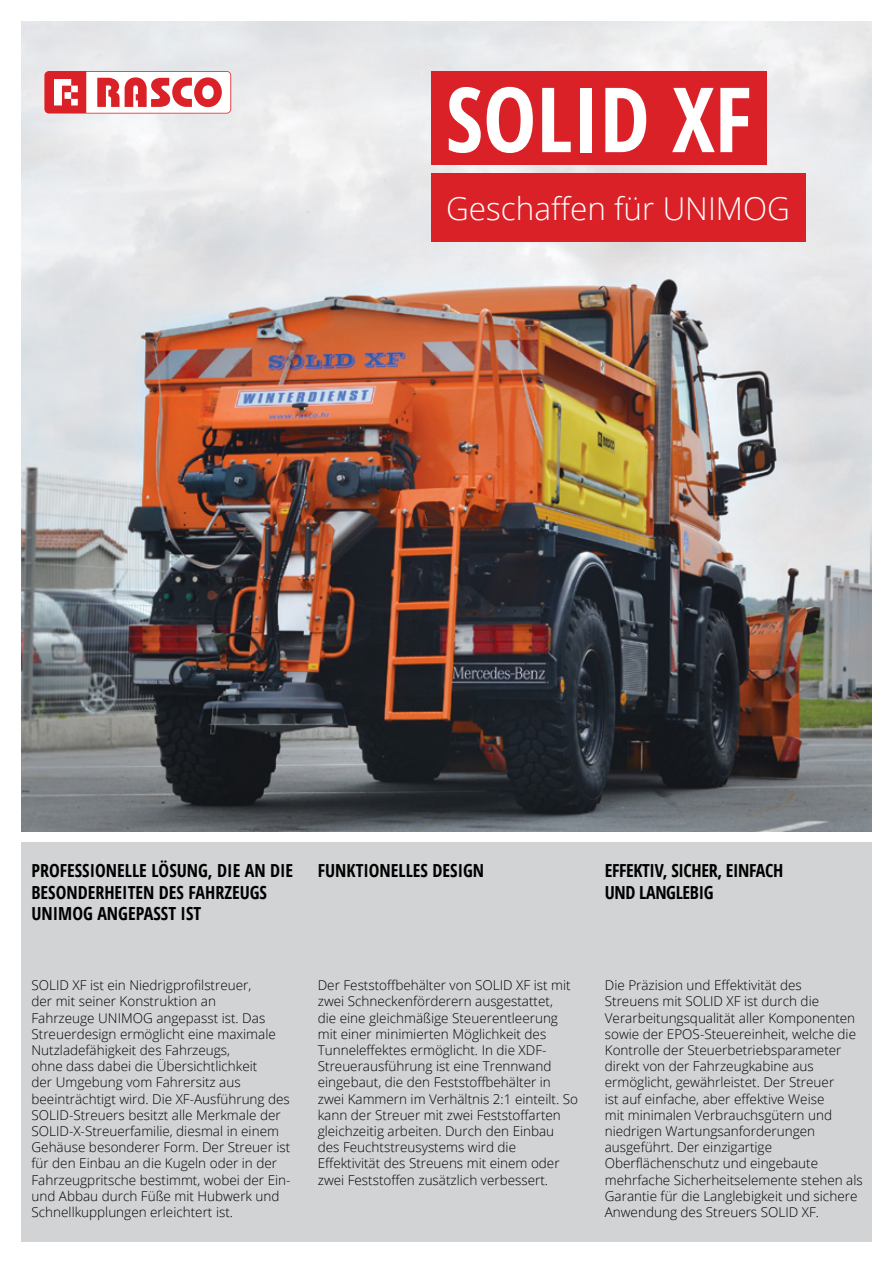
<style>
.page{position:relative;width:893px;height:1263px;background:#fff}
.page>*{position:absolute;margin:0;border:0;box-sizing:border-box;transform-origin:0 0}
.t1{font:700 condensed 90px "Open Sans";color:#fff}
.t2{font:300 31.5px "Open Sans";color:#fff}
.t3{font:700 condensed 18px/21.6px "Open Sans";color:#000}
.t4{font:700 condensed 18px/21.6px "Open Sans";letter-spacing:-.02em;color:#000}
.t5{font:300 13.5px/16.2px "Open Sans";color:#000}
</style>
<div class="page">
<img style="left:21px;top:21px;width:851px;height:810px">
<div style="left:21px;top:842px;width:851px;height:400px;background:#d1d3d4"></div>
<div style="left:431px;top:71px;width:335px;height:93px;background:#da2128"></div>
<div style="left:431px;top:173px;width:374px;height:69px;background:#da2128"></div>
<svg style="left:44px;top:71px;width:187px;height:43px"></svg>
<h1 class="t1" style="left:446px;top:57px;width:307px">SOLID XF</h1>
<h2 class="t2" style="left:446px;top:187px;width:345px">Geschaffen für UNIMOG</h2>
<h3 class="t3" style="left:32px;top:859px;width:263px">PROFESSIONELLE LÖSUNG, DIE AN DIE<br>BESONDERHEITEN DES FAHRZEUGS<br>UNIMOG ANGEPASST IST</h3>
<h3 class="t3" style="left:318px;top:859px;width:168px">FUNKTIONELLES DESIGN</h3>
<h3 class="t4" style="left:605px;top:859px;width:180px">EFFEKTIV, SICHER, EINFACH<br>UND LANGLEBIG</h3>
<p class="t5" style="left:32px;top:977px;width:261px">SOLID XF ist ein Niedrigprofilstreuer,<br>der mit seiner Konstruktion an<br>Fahrzeuge UNIMOG angepasst ist. Das Streuerdesign ermöglicht eine maximale Nutzladefähigkeit des Fahrzeugs,<br>ohne dass dabei die Übersichtlichkeit<br>der Umgebung vom Fahrersitz aus beeinträchtigt wird. Die XF-Ausführung des SOLID-Streuers besitzt alle Merkmale der SOLID-X-Streuerfamilie, diesmal in einem Gehäuse besonderer Form. Der Streuer ist für den Einbau an die Kugeln oder in der Fahrzeugpritsche bestimmt, wobei der Ein&shy;und Abbau durch Füße mit Hubwerk und Schnellkupplungen erleichtert ist.</p>
<p class="t5" style="left:318px;top:977px;width:262px">Der Feststoffbehälter von SOLID XF ist mit zwei Schneckenförderern ausgestattet,<br>die eine gleichmäßige Steuerentleerung mit einer minimierten Möglichkeit des Tunneleffektes ermöglicht. In die XDF-Streuerausführung ist eine Trennwand eingebaut, die den Feststoffbehälter in zwei Kammern im Verhältnis 2:1 einteilt. So kann der Streuer mit zwei Feststoffarten gleichzeitig arbeiten. Durch den Einbau des Feuchtstreusystems wird die Effektivität des Streuens mit einem oder zwei Feststoffen zusätzlich verbessert.</p>
<p class="t5" style="left:605px;top:977px;width:259px">Die Präzision und Effektivität des<br>Streuens mit SOLID XF ist durch die Verarbeitungsqualität aller Komponenten sowie der EPOS-Steuereinheit, welche die Kontrolle der Steuerbetriebsparameter direkt von der Fahrzeugkabine aus ermöglicht, gewährleistet. Der Streuer<br>ist auf einfache, aber effektive Weise<br>mit minimalen Verbrauchsgütern und niedrigen Wartungsanforderungen ausgeführt. Der einzigartige Oberflächenschutz und eingebaute mehrfache Sicherheitselemente stehen als Garantie für die Langlebigkeit und sichere Anwendung des Streuers SOLID XF.</p>
</div>
